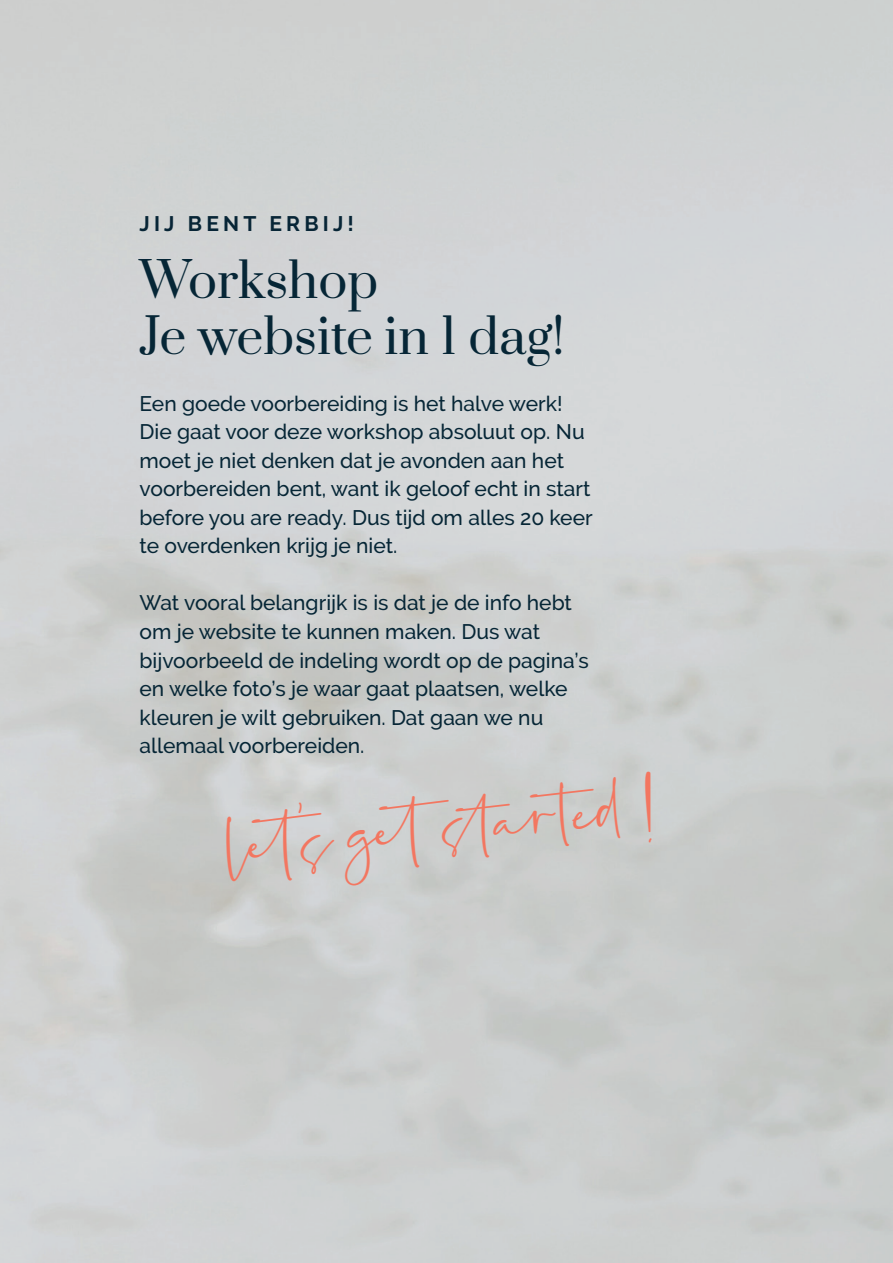
<style>
.page{position:relative;width:893px;height:1263px;background:#fff}
.page>*{position:absolute;margin:0;border:0;box-sizing:border-box;transform-origin:0 0}
.t1{font:48px/55.5px "Prata";color:#062636}
.t2{font:41.55px "La Paloma";color:#f37660}
.t3{font:500 21px/28.5px "Raleway";color:#062636}
.t4{font:700 21px "Raleway";letter-spacing:.2em;color:#072536}
</style>
<div class="page">
<p class="t4" style="left:140px;top:212px;width:216px">JIJ BENT ERBIJ!</p>
<h1 class="t1" style="left:140px;top:251px;width:427px">Workshop<br>Je website in 1 dag!</h1>
<p class="t3" style="left:140px;top:389px;width:455px">Een goede voorbereiding is het halve werk!<br>Die gaat voor deze workshop absoluut op. Nu moet je niet denken dat je avonden aan het voorbereiden bent, want ik geloof echt in start before you are ready. Dus tijd om alles 20 keer te overdenken krijg je niet.</p>
<p class="t3" style="left:140px;top:589px;width:451px">Wat vooral belangrijk is is dat je de info hebt om je website te kunnen maken. Dus wat bijvoorbeeld de indeling wordt op de pagina’s en welke foto’s je waar gaat plaatsen, welke kleuren je wilt gebruiken. Dat gaan we nu allemaal voorbereiden.</p>
<h2 class="t2" style="left:225px;top:825px;width:174px;rotate:-6deg">let ’s get</h2>
<h2 class="t2" style="left:443px;top:802px;width:230px;rotate:-6deg">st ar ted!</h2>
</div>
